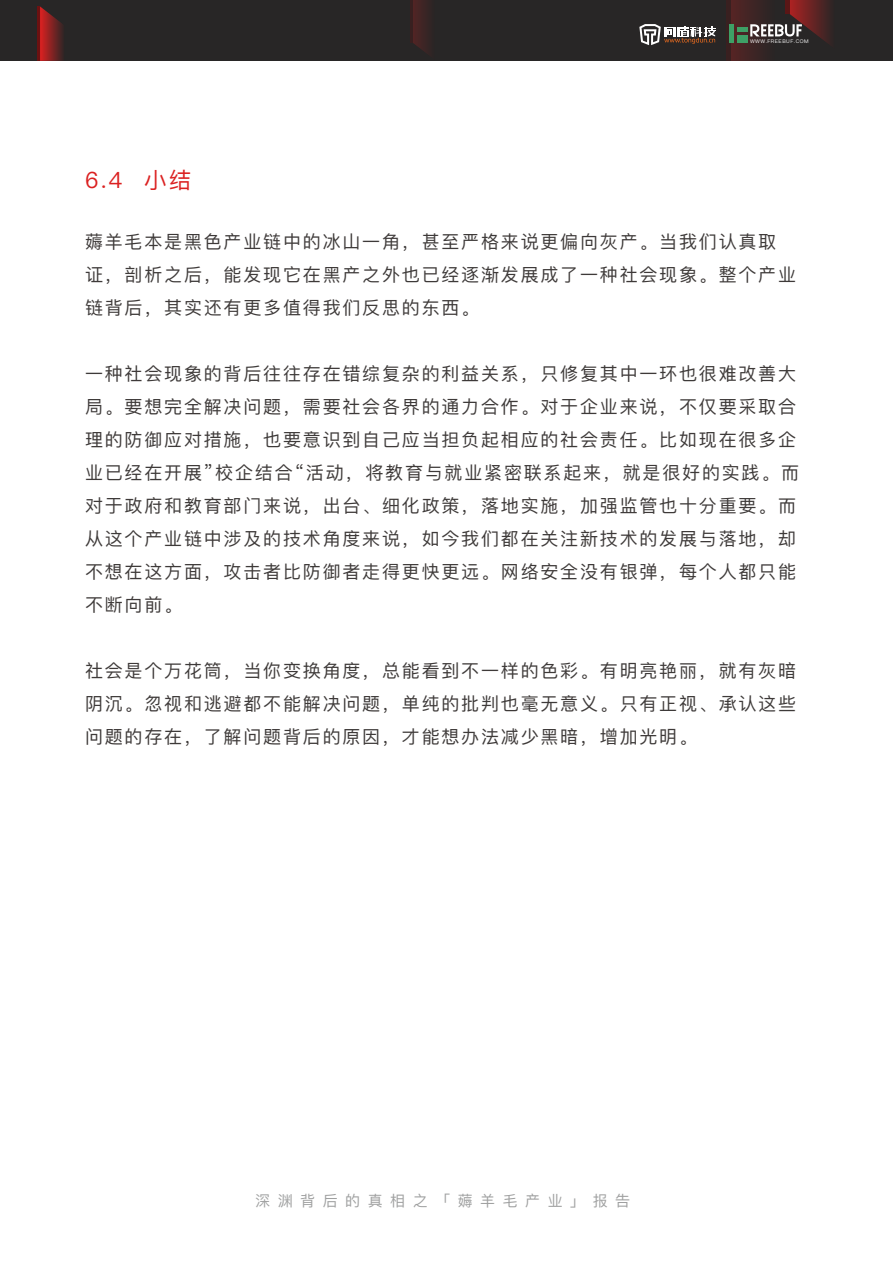
<style>
.page{position:relative;width:893px;height:1263px;background:#fff}
.page>*{position:absolute;margin:0;border:0;box-sizing:border-box;transform-origin:0 0}
.t1{font:22.5px "Ping Fang SC";color:#db2121}
.t2{font:18px/33px "Ping Fang SC";letter-spacing:.1em;color:#3e3a39}
.t3{font:15px "Ping Fang SC";letter-spacing:.5em;color:#9fa0a0}
.t4{font:5.1px "Ping Fang SC";letter-spacing:.1em;color:#fff}
</style>
<div class="page">
<div style="left:0;top:0;width:893px;height:61px;background:#282626"></div>
<div style="left:730px;top:0;width:45px;height:61px;background:linear-gradient(to right,#572424,#282525)"></div>
<hr style="left:726px;top:0;width:4px;height:61px;background:#392020">
<svg style="left:40px;top:6px;width:23px;height:55px"></svg>
<hr style="left:38px;top:6px;width:2px;height:55px;background:#6b1111">
<svg style="left:413px;top:0;width:16px;height:55px"></svg>
<hr style="left:411px;top:0;width:2px;height:43px;background:#6b1111">
<svg style="left:639px;top:24px;width:76px;height:21px"></svg>
<svg style="left:750px;top:0;width:81px;height:49px"></svg>
<hr style="left:729px;top:24px;width:4px;height:19px;background:#3ea066">
<hr style="left:738px;top:28px;width:10px;height:4px;background:#3ea066">
<div style="left:738px;top:35px;width:10px;height:8px;background:#3ea066"></div>
<p class="t1" style="left:85px;top:166px;width:108px">6.4 小结</p>
<p class="t4" style="left:750px;top:38px;width:60px">WWW.FREEBUF.COM</p>
<p class="t2" style="left:85px;top:226px;width:713px">薅羊毛本是黑色产业链中的冰山一角，甚至严格来说更偏向灰产。当我们认真取证，剖析之后，能发现它在黑产之外也已经逐渐发展成了一种社会现象。整个产业链背后，其实还有更多值得我们反思的东西。</p>
<p class="t2" style="left:85px;top:358px;width:716px">一种社会现象的背后往往存在错综复杂的利益关系，只修复其中一环也很难改善大局。要想完全解决问题，需要社会各界的通力合作。对于企业来说，不仅要采取合理的防御应对措施，也要意识到自己应当担负起相应的社会责任。比如现在很多企业已经在开展”校企结合“活动，将教育与就业紧密联系起来，就是很好的实践。而对于政府和教育部门来说，出台、细化政策，落地实施，加强监管也十分重要。而从这个产业链中涉及的技术角度来说，如今我们都在关注新技术的发展与落地，却不想在这方面，攻击者比防御者走得更快更远。网络安全没有银弹，每个人都只能不断向前。</p>
<p class="t2" style="left:85px;top:655px;width:713px;text-align:justify">社会是个万花筒，当你变换角度，总能看到不一样的色彩。有明亮艳丽，就有灰暗阴沉。忽视和逃避都不能解决问题，单纯的批判也毫无意义。只有正视、承认这些问题的存在，了解问题背后的原因，才能想办法减少黑暗，增加光明。</p>
<p class="t3" style="left:255px;top:1192px;width:376px">深渊背后的真相之「薅羊毛产业」报告</p>
</div>
